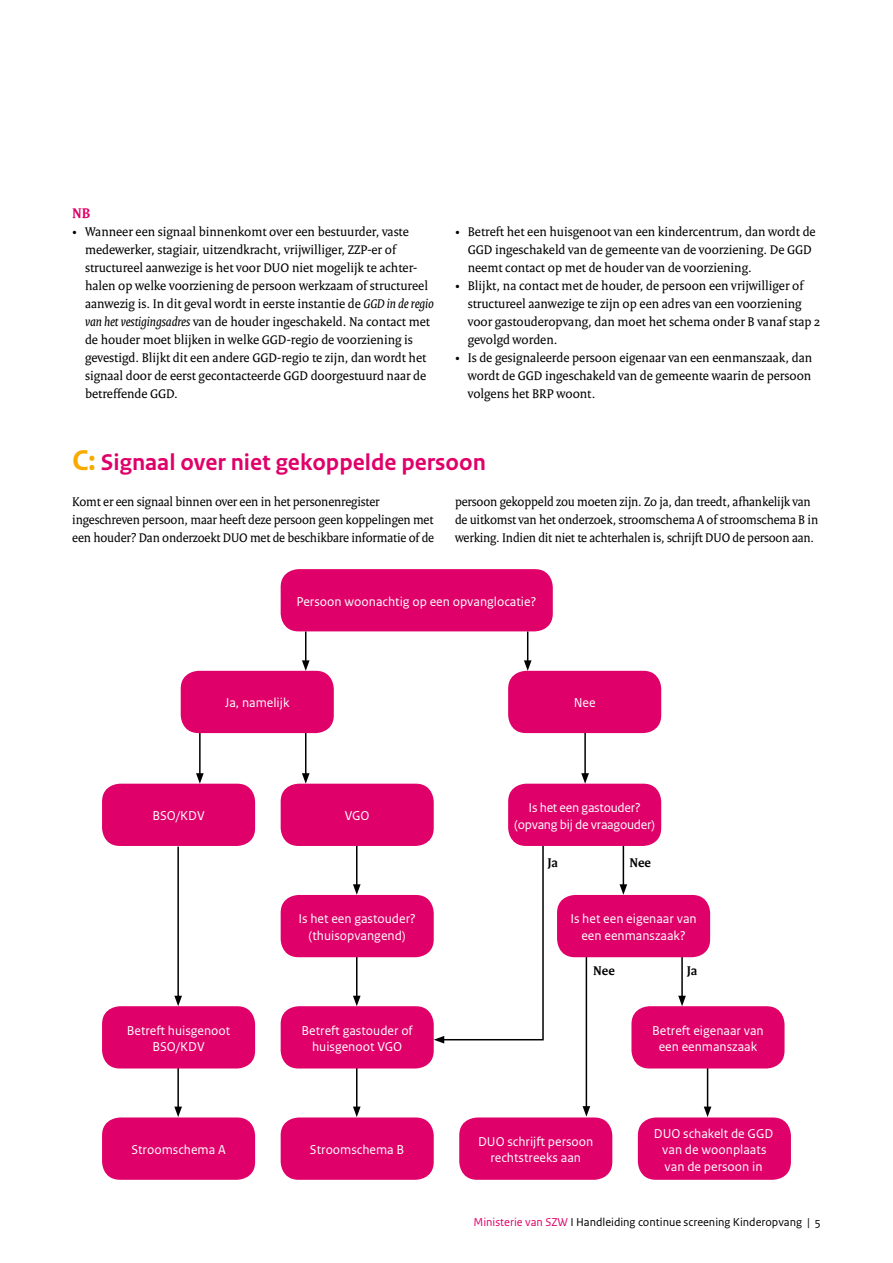
<style>
.page{position:relative;width:893px;height:1263px;background:#fff}
.page>*{position:absolute;margin:0;border:0;box-sizing:border-box;transform-origin:0 0}
._07_RO_Tussenkop{font:700 24px "Rijksoverheid Sans Text";color:#df0069}
._05_RO_Alineakop_NIE{font:700 15px "Rijksoverheid Serif";color:#df0069}
._10_RO_Broodtekst{font:13.5px/18px "Rijksoverheid Serif";color:#000}
._21_RO_Kader_Broodte{font:13.5px/16.5px "Rijksoverheid Sans Text";color:#fff;text-align:center}
._21_RO_Kader_Broodte-2{font:13.5px/16.5px "Rijksoverheid Sans Text";letter-spacing:-.02em;color:#fff;text-align:center}
._10_RO_Broodtekst-2{font:700 13.5px "Rijksoverheid Serif";color:#000}
.t1{font:12px "Rijksoverheid Sans Text";color:#000}
.s1{font-style:italic}
.s2{font-size:30px;color:#f9aa00}
.s3{color:#df0069}
</style>
<div class="page">
<hr style="left:305px;top:631px;width:1px;height:32px;background:#000">
<svg style="left:302px;top:660px;width:8px;height:11px"></svg>
<hr style="left:527px;top:631px;width:1px;height:32px;background:#000">
<svg style="left:524px;top:660px;width:7px;height:11px"></svg>
<hr style="left:356px;top:845px;width:1px;height:42px;background:#000">
<svg style="left:353px;top:884px;width:8px;height:11px"></svg>
<hr style="left:623px;top:845px;width:1px;height:42px;background:#000">
<svg style="left:620px;top:884px;width:7px;height:11px"></svg>
<hr style="left:584px;top:732px;width:2px;height:43px;background:#000">
<svg style="left:581px;top:773px;width:8px;height:11px"></svg>
<hr style="left:199px;top:732px;width:2px;height:43px;background:#000">
<svg style="left:196px;top:773px;width:8px;height:11px"></svg>
<hr style="left:305px;top:732px;width:1px;height:43px;background:#000">
<svg style="left:302px;top:773px;width:8px;height:11px"></svg>
<hr style="left:681px;top:957px;width:2px;height:41px;background:#000">
<svg style="left:678px;top:996px;width:8px;height:10px"></svg>
<hr style="left:586px;top:957px;width:1px;height:151px;background:#000">
<svg style="left:583px;top:1106px;width:7px;height:11px"></svg>
<svg style="left:434px;top:844px;width:110px;height:199px"></svg>
<hr style="left:356px;top:957px;width:1px;height:41px;background:#000">
<svg style="left:353px;top:996px;width:8px;height:10px"></svg>
<hr style="left:356px;top:1068px;width:1px;height:41px;background:#000">
<svg style="left:353px;top:1106px;width:8px;height:11px"></svg>
<hr style="left:707px;top:1068px;width:1px;height:41px;background:#000">
<svg style="left:704px;top:1106px;width:7px;height:11px"></svg>
<hr style="left:177px;top:1068px;width:2px;height:41px;background:#000">
<svg style="left:174px;top:1106px;width:8px;height:11px"></svg>
<hr style="left:177px;top:847px;width:2px;height:151px;background:#000">
<svg style="left:174px;top:996px;width:8px;height:10px"></svg>
<div style="left:281px;top:569px;width:272px;height:62px;background:#df0069;border-radius:18px"></div>
<div style="left:181px;top:671px;width:153px;height:62px;background:#df0069;border-radius:18px"></div>
<div style="left:102px;top:784px;width:153px;height:62px;background:#df0069;border-radius:18px"></div>
<div style="left:102px;top:1006px;width:153px;height:62px;background:#df0069;border-radius:18px"></div>
<div style="left:102px;top:1117px;width:153px;height:63px;background:#df0069;border-radius:18px"></div>
<div style="left:459px;top:1117px;width:153px;height:63px;background:#df0069;border-radius:18px"></div>
<div style="left:281px;top:784px;width:153px;height:62px;background:#df0069;border-radius:18px"></div>
<div style="left:281px;top:1117px;width:153px;height:63px;background:#df0069;border-radius:18px"></div>
<div style="left:638px;top:1117px;width:153px;height:63px;background:#df0069;border-radius:18px"></div>
<div style="left:281px;top:895px;width:153px;height:62px;background:#df0069;border-radius:18px"></div>
<div style="left:508px;top:784px;width:153px;height:62px;background:#df0069;border-radius:18px"></div>
<div style="left:557px;top:895px;width:153px;height:62px;background:#df0069;border-radius:18px"></div>
<div style="left:631px;top:1006px;width:153px;height:62px;background:#df0069;border-radius:18px"></div>
<div style="left:281px;top:1006px;width:153px;height:62px;background:#df0069;border-radius:18px"></div>
<div style="left:508px;top:671px;width:153px;height:62px;background:#df0069;border-radius:18px"></div>
<p class="_05_RO_Alineakop_NIE" style="left:72px;top:204px;width:20px">NB</p>
<p class="_10_RO_Broodtekst" style="left:85px;top:222px;width:350px;text-indent:-13px">• Wanneer een signaal binnenkomt over een bestuurder, vaste medewerker, stagiair, uitzendkracht, vrijwilliger, ZZP-er of structureel aanwezige is het voor DUO niet mogelijk te achter&shy;halen op welke voorziening de persoon werkzaam of structureel aanwezig is. In dit geval wordt in eerste instantie de <span class="s1">GGD in de regio van het vestigingsadres</span> van de houder ingeschakeld. Na contact met de houder moet blijken in welke GGD-regio de voorziening is gevestigd. Blijkt dit een andere GGD-regio te zijn, dan wordt het signaal door de eerst gecontacteerde GGD doorgestuurd naar de betreffende GGD.</p>
<p class="_10_RO_Broodtekst" style="left:468px;top:222px;width:349px;text-indent:-13px">• Betreft het een huisgenoot van een kindercentrum, dan wordt de<br>GGD ingeschakeld van de gemeente van de voorziening. De GGD neemt contact op met de houder van de voorziening.</p>
<p class="_10_RO_Broodtekst" style="left:468px;top:276px;width:354px;text-indent:-13px">• Blijkt, na contact met de houder, de persoon een vrijwilliger of structureel aanwezige te zijn op een adres van een voorziening voor gastouderopvang, dan moet het schema onder B vanaf stap 2 gevolgd worden.</p>
<p class="_10_RO_Broodtekst" style="left:468px;top:348px;width:346px;text-align:justify;text-indent:-13px">• Is de gesignaleerde persoon eigenaar van een eenmanszaak, dan wordt de GGD ingeschakeld van de gemeente waarin de persoon volgens het BRP woont.</p>
<p class="_07_RO_Tussenkop" style="left:72px;top:448px;width:415px"><span class="s2">C:</span> Signaal over niet gekoppelde persoon</p>
<p class="_10_RO_Broodtekst" style="left:72px;top:492px;width:363px">Komt er een signaal binnen over een in het personenregister ingeschreven persoon, maar heeft deze persoon geen koppelingen met een houder? Dan onderzoekt DUO met de beschikbare informatie of de</p>
<p class="_10_RO_Broodtekst" style="left:455px;top:492px;width:365px">persoon gekoppeld zou moeten zijn. Zo ja, dan treedt, afhankelijk van de uitkomst van het onderzoek, stroomschema A of stroomschema B in werking. Indien dit niet te achterhalen is, schrijft DUO de persoon aan.</p>
<p class="_21_RO_Kader_Broodte" style="left:296px;top:593px;width:241px">Persoon woonachtig op een opvanglocatie?</p>
<p class="_21_RO_Kader_Broodte" style="left:225px;top:695px;width:66px">Ja, namelijk</p>
<p class="_21_RO_Kader_Broodte" style="left:574px;top:695px;width:23px">Nee</p>
<p class="_21_RO_Kader_Broodte" style="left:152px;top:808px;width:54px">BSO/KDV</p>
<p class="_21_RO_Kader_Broodte" style="left:127px;top:1022px;width:105px">Betreft huisgenoot<br>BSO/KDV</p>
<p class="_21_RO_Kader_Broodte" style="left:345px;top:808px;width:26px">VGO</p>
<p class="_21_RO_Kader_Broodte" style="left:298px;top:911px;width:119px">Is het een gastouder? (thuisopvangend)</p>
<p class="_21_RO_Kader_Broodte" style="left:301px;top:1022px;width:113px">Betreft gastouder of huisgenoot VGO</p>
<p class="_21_RO_Kader_Broodte-2" style="left:514px;top:799px;width:142px">Is het een gastouder? (opvang bij de vraagouder)</p>
<p class="_10_RO_Broodtekst-2" style="left:547px;top:855px;width:12px">Ja</p>
<p class="_10_RO_Broodtekst-2" style="left:629px;top:855px;width:23px">Nee</p>
<p class="_21_RO_Kader_Broodte" style="left:570px;top:911px;width:128px">Is het een eigenaar van een eenmanszaak?</p>
<p class="_10_RO_Broodtekst-2" style="left:593px;top:963px;width:23px">Nee</p>
<p class="_10_RO_Broodtekst-2" style="left:687px;top:963px;width:12px">Ja</p>
<p class="_21_RO_Kader_Broodte" style="left:652px;top:1022px;width:113px">Betreft eigenaar van een eenmanszaak</p>
<p class="_21_RO_Kader_Broodte" style="left:131px;top:1142px;width:96px">Stroomschema A</p>
<p class="_21_RO_Kader_Broodte" style="left:478px;top:1133px;width:117px">DUO schrijft persoon rechtstreeks aan</p>
<p class="_21_RO_Kader_Broodte" style="left:310px;top:1142px;width:96px">Stroomschema B</p>
<p class="_21_RO_Kader_Broodte" style="left:654px;top:1125px;width:121px">DUO schakelt de GGD</p>
<p class="_21_RO_Kader_Broodte" style="left:662px;top:1142px;width:106px">van de woonplaats</p>
<p class="_21_RO_Kader_Broodte" style="left:665px;top:1158px;width:99px">van de persoon in</p>
<p class="t1" style="left:473px;top:1215px;width:349px"><span class="s3">Ministerie van SZW</span> I Handleiding continue screening Kinderopvang | 5</p>
</div>
